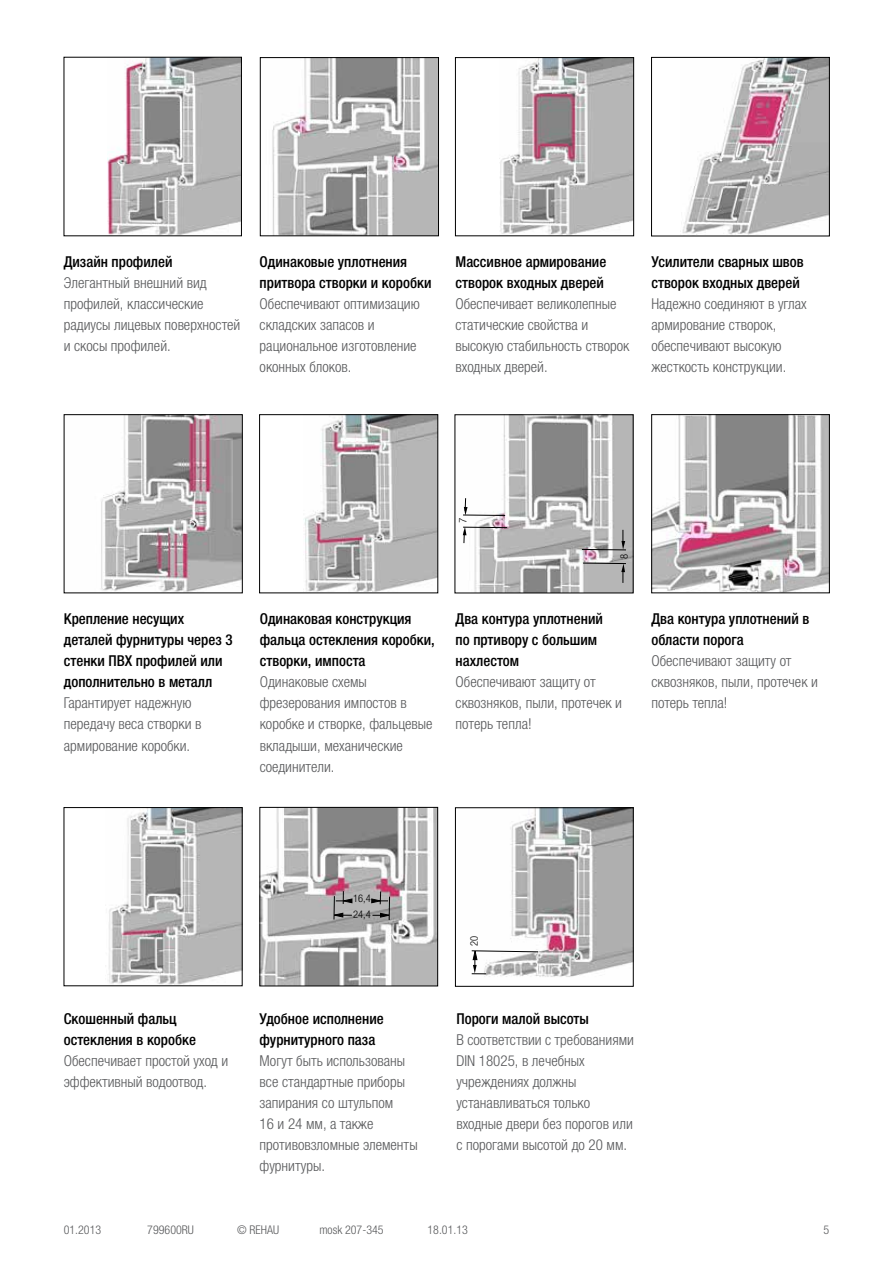
<style>
.page{position:relative;width:893px;height:1263px;background:#fff}
.page>*{position:absolute;margin:0;border:0;box-sizing:border-box;transform-origin:0 0}
.t1{font:300 condensed 15px/21px "Helvetica Neue LTW1 G";color:#58595b}
.t2{font:500 condensed 15px/21px "Helvetica Neue LTW1 G";color:#000}
.t3{font:300 condensed 12px "Helvetica Neue LTW1 G";color:#58595b}
.t4{font:300 condensed 10.5px "Helvetica Neue LTW1 G";color:#000}
</style>
<div class="page">
<img style="left:474px;top:417px;width:157px;height:174px">
<img style="left:653px;top:416px;width:175px;height:175px">
<div style="left:651px;top:414px;width:179px;height:179px;border:1px solid #000"></div>
<img style="left:499px;top:59px;width:133px;height:175px">
<div style="left:455px;top:57px;width:179px;height:179px;border:1px solid #000"></div>
<img style="left:101px;top:416px;width:139px;height:175px">
<img style="left:303px;top:416px;width:133px;height:175px">
<div style="left:259px;top:414px;width:179px;height:179px;border:1px solid #000"></div>
<img style="left:108px;top:809px;width:132px;height:175px">
<img style="left:108px;top:59px;width:132px;height:175px">
<div style="left:64px;top:57px;width:178px;height:179px;border:1px solid #000"></div>
<img style="left:262px;top:809px;width:174px;height:175px">
<div style="left:260px;top:807px;width:178px;height:179px;border:1px solid #000"></div>
<img style="left:272px;top:59px;width:165px;height:175px">
<div style="left:260px;top:57px;width:179px;height:179px;border:1px solid #000"></div>
<img style="left:471px;top:809px;width:160px;height:168px">
<div style="left:455px;top:807px;width:178px;height:179px;border:1px solid #000"></div>
<img style="left:680px;top:59px;width:148px;height:175px">
<div style="left:651px;top:57px;width:179px;height:179px;border:1px solid #000"></div>
<svg style="left:334px;top:891px;width:18px;height:28px"></svg>
<svg style="left:371px;top:891px;width:19px;height:29px"></svg>
<svg style="left:471px;top:950px;width:68px;height:24px"></svg>
<svg style="left:581px;top:530px;width:47px;height:53px;background:#b3b1b2"></svg>
<svg style="left:462px;top:498px;width:46px;height:46px"></svg>
<p class="t2" style="left:64px;top:252px;width:110px">Дизайн профилей</p>
<p class="t1" style="left:64px;top:273px;width:178px">Элегантный внешний вид профилей, классические радиусы лицевых поверхностей и скосы профилей.</p>
<p class="t2" style="left:260px;top:252px;width:173px">Одинаковые уплотнения притвора створки и коробки</p>
<p class="t1" style="left:260px;top:294px;width:162px">Обеспечивают оптимизацию складских запасов и рациональное изготовление оконных блоков.</p>
<p class="t2" style="left:455px;top:252px;width:152px">Массивное армирование створок входных дверей</p>
<p class="t1" style="left:455px;top:294px;width:175px">Обеспечивает великолепные статические свойства и высокую стабильность створок входных дверей.</p>
<p class="t2" style="left:651px;top:252px;width:154px">Усилители сварных швов створок входных дверей</p>
<p class="t1" style="left:651px;top:294px;width:157px">Надежно соединяют в углах армирование створок, обеспечивают высокую жесткость конструкции.</p>
<p class="t2" style="left:64px;top:609px;width:170px">Крепление несущих деталей фурнитуры через 3 стенки ПВХ профилей или дополнительно в металл</p>
<p class="t1" style="left:64px;top:693px;width:139px">Гарантирует надежную передачу веса створки в армирование коробки.</p>
<p class="t2" style="left:260px;top:609px;width:177px">Одинаковая конструкция фальца остекления коробки, створки, импоста</p>
<p class="t1" style="left:260px;top:672px;width:174px">Одинаковые схемы фрезерования импостов в коробке и створке, фальцевые вкладыши, механические соединители.</p>
<p class="t2" style="left:456px;top:609px;width:149px">Два контура уплотнений по пртивору с большим нахлестом</p>
<p class="t1" style="left:456px;top:672px;width:168px">Обеспечивают защиту от сквозняков, пыли, протечек и потерь тепла!</p>
<p class="t2" style="left:651px;top:609px;width:159px">Два контура уплотнений в области порога</p>
<p class="t1" style="left:651px;top:651px;width:168px">Обеспечивают защиту от сквозняков, пыли, протечек и потерь тепла!</p>
<p class="t4" style="left:353px;top:892px;width:19px">16,4</p>
<p class="t4" style="left:353px;top:908px;width:19px">24,4</p>
<p class="t4" style="left:468px;top:946px;width:12px;rotate:-90deg">20</p>
<p class="t2" style="left:64px;top:1008px;width:134px">Скошенный фальц остекления в коробке</p>
<p class="t1" style="left:64px;top:1050px;width:166px">Обеспечивает простой уход и эффективный водоотвод.</p>
<p class="t2" style="left:260px;top:1008px;width:126px">Удобное исполнение фурнитурного паза</p>
<p class="t1" style="left:260px;top:1050px;width:160px">Могут быть использованы все стандартные приборы запирания со штульпом<br>16 и 24 мм, а также противовзломные элементы фурнитуры.</p>
<p class="t2" style="left:456px;top:1008px;width:134px">Пороги малой высоты</p>
<p class="t1" style="left:456px;top:1029px;width:179px">В соответствии с требованиями<br>DIN 18025, в лечебных учреждениях должны устанавливаться только входные двери без порогов или с порогами высотой до 20 мм.</p>
<p class="t3" style="left:64px;top:1222px;width:39px">01.2013</p>
<p class="t3" style="left:147px;top:1222px;width:48px">799600RU</p>
<p class="t3" style="left:237px;top:1222px;width:43px">© REHAU</p>
<p class="t3" style="left:319px;top:1222px;width:66px">mosk 207-345</p>
<p class="t3" style="left:428px;top:1222px;width:42px">18.01.13</p>
<p class="t3" style="left:823px;top:1222px;width:7px">5</p>
</div>
